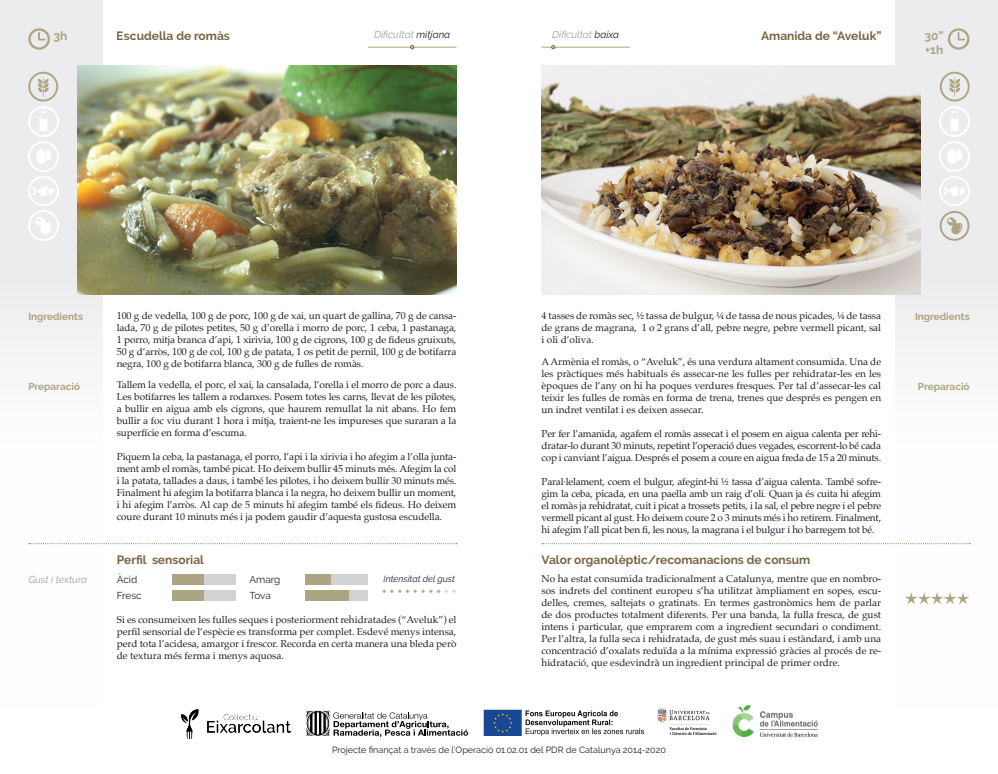
<style>
.page{position:relative;width:998px;height:774px;background:#fff}
.page>*{position:absolute;margin:0;border:0;box-sizing:border-box;transform-origin:0 0}
.t1{font:700 12px "Raleway";color:#796544}
.t2{font:700 12px/14.4px "Raleway";color:#aca581}
.t3{font:700 10.5px "Raleway";color:#aca581}
.t4{font:10px/12px "Palatino";letter-spacing:-.01em;color:#231f20;text-align:justify}
.t5{font:italic 10px "Raleway";color:#9d9fa2}
.t6{font:700 10px "Raleway";color:#aca581}
.t7{font:10px "Raleway";letter-spacing:-.005em;color:#231f20}
.t8{font:9px "Raleway";color:#231f20}
.t9{font:italic 9px "Raleway";color:#231f20}
.s1{color:#231f20}
.s2{color:#d1d2d4}
</style>
<div class="page">
<div style="left:895px;top:0;width:103px;height:709px;background:linear-gradient(to right,#f8f8f9,#f5f5f6)"></div>
<div style="left:0;top:0;width:103px;height:709px;background:linear-gradient(to right,#f5f5f6,#f8f8f9)"></div>
<svg style="left:306px;top:710px;width:162px;height:27px"></svg>
<img style="left:483px;top:709px;width:160px;height:27px">
<img style="left:657px;top:708px;width:60px;height:27px">
<img style="left:732px;top:705px;width:86px;height:32px">
<img style="left:182px;top:709px;width:108px;height:29px">
<img style="left:78px;top:65px;width:378px;height:229px">
<img style="left:541px;top:65px;width:379px;height:229px">
<svg style="left:28px;top:28px;width:22px;height:22px"></svg>
<svg style="left:948px;top:28px;width:21px;height:22px"></svg>
<hr style="left:368px;top:47px;width:88px;height:1px;background:#aca581">
<hr style="left:541px;top:47px;width:89px;height:1px;background:#aca581">
<svg style="left:410px;top:45px;width:4px;height:4px"></svg>
<svg style="left:551px;top:45px;width:4px;height:4px"></svg>
<svg style="left:542px;top:543px;width:428px;height:1px"></svg>
<img style="left:28px;top:106px;width:30px;height:30px">
<img style="left:28px;top:176px;width:30px;height:30px">
<img style="left:939px;top:176px;width:30px;height:30px">
<img style="left:28px;top:211px;width:30px;height:30px">
<svg style="left:905px;top:592px;width:64px;height:12px"></svg>
<svg style="left:29px;top:543px;width:428px;height:1px"></svg>
<div style="left:173px;top:590px;width:6px;height:11px;background:#aca581"></div>
<div style="left:305px;top:590px;width:7px;height:11px;background:#aca581"></div>
<div style="left:305px;top:574px;width:7px;height:11px;background:#aca581"></div>
<div style="left:173px;top:574px;width:6px;height:11px;background:#aca581"></div>
<div style="left:198px;top:590px;width:6px;height:11px;background:#aca581"></div>
<div style="left:330px;top:590px;width:7px;height:11px;background:#aca581"></div>
<div style="left:330px;top:574px;width:7px;height:11px;background:#d1d2d4"></div>
<div style="left:198px;top:574px;width:6px;height:11px;background:#aca581"></div>
<div style="left:185px;top:590px;width:6px;height:11px;background:#aca581"></div>
<div style="left:318px;top:590px;width:6px;height:11px;background:#aca581"></div>
<div style="left:318px;top:574px;width:6px;height:11px;background:#aca581"></div>
<div style="left:185px;top:574px;width:6px;height:11px;background:#aca581"></div>
<div style="left:210px;top:590px;width:6px;height:11px;background:#d1d2d4"></div>
<div style="left:343px;top:590px;width:6px;height:11px;background:#aca581"></div>
<div style="left:343px;top:574px;width:6px;height:11px;background:#d1d2d4"></div>
<div style="left:210px;top:574px;width:6px;height:11px;background:#d1d2d4"></div>
<div style="left:223px;top:590px;width:6px;height:11px;background:#d1d2d4"></div>
<div style="left:355px;top:590px;width:7px;height:11px;background:#d1d2d4"></div>
<div style="left:355px;top:574px;width:7px;height:11px;background:#d1d2d4"></div>
<div style="left:223px;top:574px;width:6px;height:11px;background:#d1d2d4"></div>
<div style="left:179px;top:590px;width:6px;height:11px;background:#aca581"></div>
<div style="left:312px;top:590px;width:6px;height:11px;background:#aca581"></div>
<div style="left:312px;top:574px;width:6px;height:11px;background:#aca581"></div>
<div style="left:179px;top:574px;width:6px;height:11px;background:#aca581"></div>
<div style="left:204px;top:590px;width:6px;height:11px;background:#d1d2d4"></div>
<div style="left:337px;top:590px;width:6px;height:11px;background:#aca581"></div>
<div style="left:337px;top:574px;width:6px;height:11px;background:#d1d2d4"></div>
<div style="left:204px;top:574px;width:6px;height:11px;background:#d1d2d4"></div>
<div style="left:191px;top:590px;width:7px;height:11px;background:#aca581"></div>
<div style="left:324px;top:590px;width:6px;height:11px;background:#aca581"></div>
<div style="left:324px;top:574px;width:6px;height:11px;background:#aca581"></div>
<div style="left:191px;top:574px;width:7px;height:11px;background:#aca581"></div>
<div style="left:216px;top:590px;width:7px;height:11px;background:#d1d2d4"></div>
<div style="left:349px;top:590px;width:6px;height:11px;background:#d1d2d4"></div>
<div style="left:349px;top:574px;width:6px;height:11px;background:#d1d2d4"></div>
<div style="left:216px;top:574px;width:7px;height:11px;background:#d1d2d4"></div>
<div style="left:229px;top:590px;width:6px;height:11px;background:#d1d2d4"></div>
<div style="left:362px;top:590px;width:6px;height:11px;background:#d1d2d4"></div>
<div style="left:362px;top:574px;width:6px;height:11px;background:#d1d2d4"></div>
<div style="left:229px;top:574px;width:6px;height:11px;background:#d1d2d4"></div>
<svg style="left:28px;top:72px;width:30px;height:29px"></svg>
<img style="left:940px;top:106px;width:29px;height:30px">
<img style="left:28px;top:141px;width:30px;height:30px">
<svg style="left:939px;top:211px;width:30px;height:30px"></svg>
<img style="left:940px;top:141px;width:29px;height:30px">
<svg style="left:940px;top:72px;width:29px;height:29px"></svg>
<p class="t5" style="left:374px;top:28px;width:78px">Dificultat <span class="s1">mitjana</span></p>
<p class="t5" style="left:552px;top:28px;width:68px">Dificultat <span class="s1">baixa</span></p>
<p class="t1" style="left:117px;top:29px;width:115px">Escudella de romàs</p>
<p class="t1" style="left:761px;top:29px;width:122px">Amanida de “Aveluk”</p>
<p class="t2" style="left:53px;top:28px;width:15px">3h</p>
<p class="t2" style="left:924px;top:28px;width:21px">30” +1h</p>
<p class="t4" style="left:117px;top:309px;width:341px">100 g de vedella, 100 g de porc, 100 g de xai, un quart de gallina, 70 g de cansa&shy;lada, 70 g de pilotes petites, 50 g d’orella i morro de porc, 1 ceba, 1 pastanaga, 1 porro, mitja branca d’api, 1 xirivia, 100 g de cigrons, 100 g de fideus gruixuts, 50 g d’arròs, 100 g de col, 100 g de patata, 1 os petit de pernil, 100 g de botifarra negra, 100 g de botifarra blanca, 300 g de fulles de romàs.</p>
<p class="t4" style="left:541px;top:309px;width:341px">4 tasses de romàs sec, ½ tassa de bulgur, ¼ de tassa de nous picades, ¼ de tassa de grans de magrana, 1 o 2 grans d’all, pebre negre, pebre vermell picant, sal i oli d’oliva.</p>
<p class="t4" style="left:117px;top:379px;width:341px">Tallem la vedella, el porc, el xai, la cansalada, l’orella i el morro de porc a daus.<br>Les botifarres les tallem a rodanxes. Posem totes les carns, llevat de les pilotes, a bullir en aigua amb els cigrons, que haurem remullat la nit abans. Ho fem bullir a foc viu durant 1 hora i mitja, traient-ne les impureses que suraran a la superfície en forma d’escuma.</p>
<p class="t4" style="left:117px;top:451px;width:341px">Piquem la ceba, la pastanaga, el porro, l’api i la xirivia i ho afegim a l’olla junta&shy;ment amb el romàs, també picat. Ho deixem bullir 45 minuts més. Afegim la col i la patata, tallades a daus, i també les pilotes, i ho deixem bullir 30 minuts més.<br>Finalment hi afegim la botifarra blanca i la negra, ho deixem bullir un moment, i hi afegim l’arròs. Al cap de 5 minuts hi afegim també els fideus. Ho deixem coure durant 10 minuts més i ja podem gaudir d’aquesta gustosa escudella.</p>
<p class="t6" style="left:28px;top:311px;width:56px">Ingredients</p>
<p class="t6" style="left:915px;top:311px;width:56px">Ingredients</p>
<p class="t4" style="left:541px;top:356px;width:341px">A Armènia el romàs, o “Aveluk”, és una verdura altament consumida. Una de les pràctiques més habituals és assecar-ne les fulles per rehidratar-les en les èpoques de l’any on hi ha poques verdures fresques. Per tal d’assecar-les cal teixir les fulles de romàs en forma de trena, trenes que després es pengen en un indret ventilat i es deixen assecar.</p>
<p class="t4" style="left:541px;top:428px;width:341px">Per fer l’amanida, agafem el romàs assecat i el posem en aigua calenta per rehi&shy;dratar-lo durant 30 minuts, repetint l’operació dues vegades, escorrent-lo bé cada cop i canviant l’aigua. Després el posem a coure en aigua freda de 15 a 20 minuts.</p>
<p class="t4" style="left:541px;top:476px;width:341px">Paral·lelament, coem el bulgur, afegint-hi ½ tassa d’aigua calenta. També sofre&shy;gim la ceba, picada, en una paella amb un raig d’oli. Quan ja és cuita hi afegim el romàs ja rehidratat, cuit i picat a trossets petits, i la sal, el pebre negre i el pebre vermell picant al gust. Ho deixem coure 2 o 3 minuts més i ho retirem. Finalment, hi afegim l’all picat ben fi, les nous, la magrana i el bulgur i ho barregem tot bé.</p>
<p class="t1" style="left:541px;top:553px;width:270px">Valor organolèptic/recomanacions de consum</p>
<p class="t4" style="left:541px;top:573px;width:341px">No ha estat consumida tradicionalment a Catalunya, mentre que en nombro&shy;sos indrets del continent europeu s’ha utilitzat àmpliament en sopes, escu&shy;delles, cremes, saltejats o gratinats. En termes gastronòmics hem de parlar de dos productes totalment diferents. Per una banda, la fulla fresca, de gust intens i particular, que emprarem com a ingredient secundari o condiment.<br>Per l’altra, la fulla seca i rehidratada, de gust més suau i estàndard, i amb una concentració d’oxalats reduïda a la mínima expressió gràcies al procés de re&shy;hidratació, que esdevindrà un ingredient principal de primer ordre.</p>
<p class="t6" style="left:28px;top:380px;width:53px">Preparació</p>
<p class="t6" style="left:918px;top:380px;width:53px">Preparació</p>
<p class="t1" style="left:117px;top:553px;width:89px">Perfil sensorial</p>
<p class="t7" style="left:117px;top:574px;width:22px">Àcid</p>
<p class="t7" style="left:249px;top:574px;width:32px">Amarg</p>
<p class="t9" style="left:384px;top:574px;width:73px">Intensitat del gust</p>
<p class="t5" style="left:28px;top:574px;width:60px">Gust i textura</p>
<p class="t3" style="left:382px;top:585px;width:76px">+ + + + + + + + <span class="s2">+ +</span></p>
<p class="t7" style="left:117px;top:590px;width:26px">Fresc</p>
<p class="t7" style="left:249px;top:590px;width:23px">Tova</p>
<p class="t4" style="left:117px;top:614px;width:341px">Si es consumeixen les fulles seques i posteriorment rehidratades (“Aveluk”) el perfil sensorial de l’espècie es transforma per complet. Esdevé menys intensa, perd tota l’acidesa, amargor i frescor. Recorda en certa manera una bleda però de textura més ferma i menys aquosa.</p>
<p class="t8" style="left:332px;top:745px;width:335px">Projecte finançat a través de l’Operació 01.02.01 del PDR de Catalunya 2014-2020</p>
</div>
